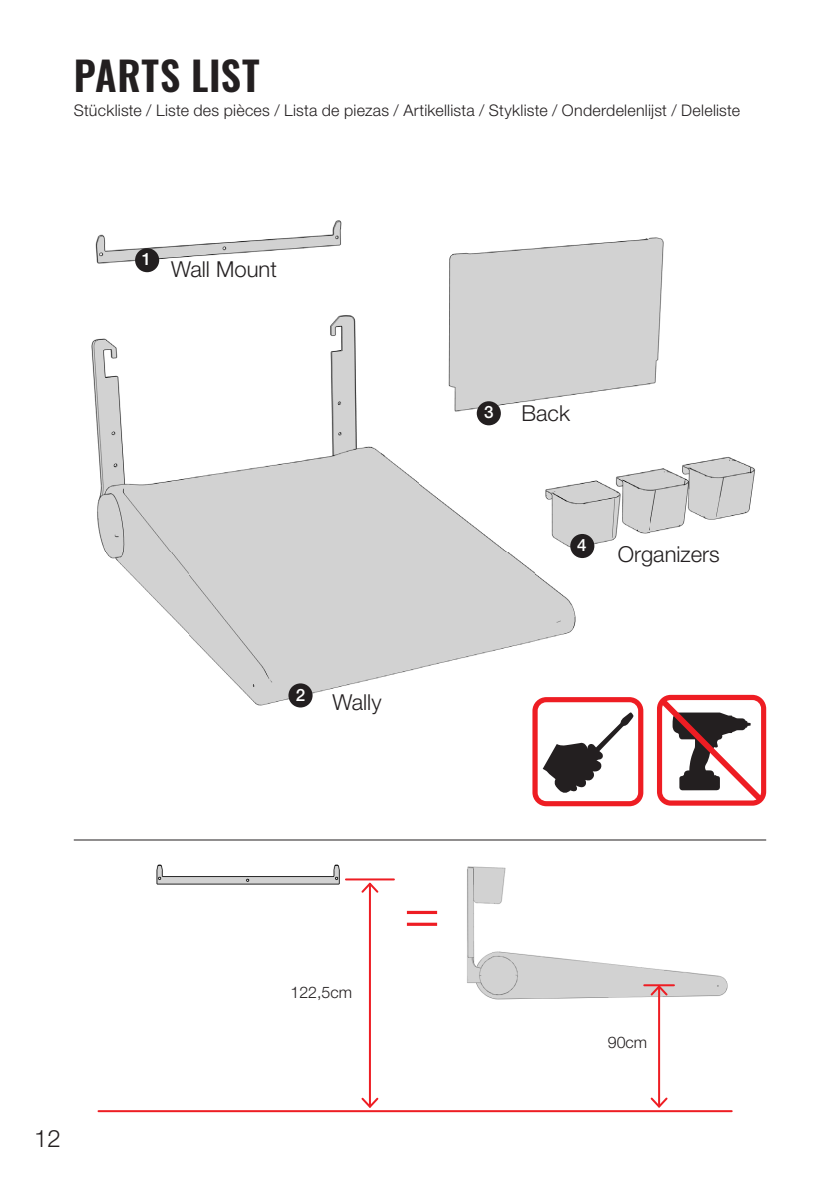
<style>
.page{position:relative;width:840px;height:1191px;background:#fff}
.page>*{position:absolute;margin:0;border:0;box-sizing:border-box;transform-origin:0 0}
.t1{font:300 60px "Helvetica Neue LT Std";color:#ee1d23}
.t2{font:600 40px "Oswald";letter-spacing:.015em;color:#231f20}
.t3{font:300 24px "Helvetica Neue LT Std";color:#231f20}
.t4{font:300 22px "Helvetica Neue LT Std";color:#231f20}
.t5{font:500 17px "Helvetica Neue LT Std";color:#fff}
.t6{font:300 16px "Helvetica Neue LT Std";letter-spacing:.015em;color:#231f20}
</style>
<div class="page">
<img style="left:95px;top:234px;width:209px;height:39px">
<img style="left:304px;top:220px;width:53px;height:225px">
<img style="left:449px;top:237px;width:215px;height:101px">
<img style="left:91px;top:338px;width:98px;height:296px">
<img style="left:189px;top:445px;width:231px;height:107px">
<img style="left:420px;top:338px;width:115px;height:214px">
<img style="left:535px;top:338px;width:115px;height:303px">
<img style="left:650px;top:338px;width:105px;height:195px">
<img style="left:189px;top:552px;width:346px;height:156px">
<div style="left:135px;top:248px;width:24px;height:24px;background:#231f20;border-radius:50%"></div>
<div style="left:288px;top:683px;width:24px;height:24px;background:#231f20;border-radius:50%"></div>
<div style="left:476px;top:401px;width:24px;height:24px;background:#231f20;border-radius:50%"></div>
<div style="left:570px;top:534px;width:24px;height:24px;background:#231f20;border-radius:50%"></div>
<svg style="left:657px;top:695px;width:108px;height:110px"></svg>
<svg style="left:532px;top:697px;width:111px;height:109px"></svg>
<img style="left:156px;top:864px;width:229px;height:43px">
<img style="left:467px;top:866px;width:75px;height:134px">
<img style="left:542px;top:956px;width:100px;height:43px">
<img style="left:642px;top:967px;width:86px;height:46px">
<hr style="left:346px;top:878px;width:47px;height:2px;background:#ee1d23">
<hr style="left:369px;top:883px;width:2px;height:223px;background:#ee1d23">
<svg style="left:359px;top:880px;width:21px;height:14px"></svg>
<svg style="left:361px;top:1095px;width:18px;height:13px"></svg>
<hr style="left:644px;top:984px;width:29px;height:2px;background:#ee1d23">
<hr style="left:657px;top:986px;width:2px;height:120px;background:#ee1d23">
<svg style="left:648px;top:983px;width:21px;height:14px"></svg>
<svg style="left:650px;top:1095px;width:18px;height:13px"></svg>
<hr style="left:98px;top:1110px;width:633px;height:2px;background:#ee1d23">
<hr style="left:74px;top:839px;width:691px;height:1px;background:#231f20">
<p class="t2" style="left:74px;top:54px;width:187px">PARTS LIST</p>
<p class="t6" style="left:74px;top:100px;width:667px">Stückliste / Liste des pièces / Lista de piezas / Artikellista / Stykliste / Onderdelenlijst / Deleliste</p>
<p class="t5" style="left:142px;top:249px;width:11px">1</p>
<p class="t4" style="left:171px;top:255px;width:107px">Wall Mount</p>
<p class="t5" style="left:295px;top:684px;width:11px">2</p>
<p class="t4" style="left:332px;top:689px;width:50px">Wally</p>
<p class="t5" style="left:484px;top:402px;width:11px">3</p>
<p class="t4" style="left:521px;top:400px;width:50px">Back</p>
<p class="t5" style="left:576px;top:535px;width:11px">4</p>
<p class="t4" style="left:617px;top:540px;width:103px">Organizers</p>
<h3 class="t3" style="left:34px;top:1124px;width:28px">12</h3>
<p class="t6" style="left:290px;top:982px;width:63px">122,5cm</p>
<p class="t1" style="left:404px;top:875px;width:37px">=</p>
<p class="t6" style="left:607px;top:1033px;width:41px">90cm</p>
</div>
